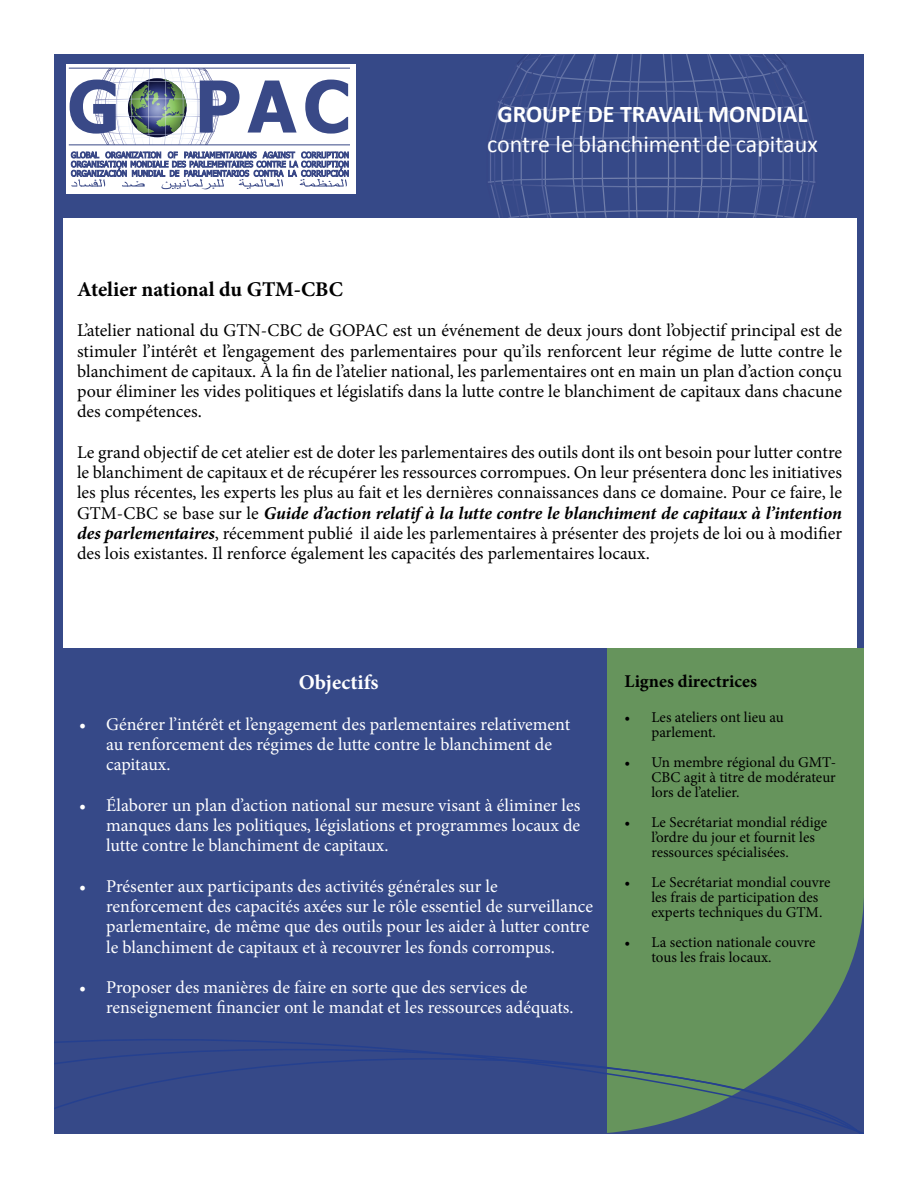
<style>
.page{position:relative;width:918px;height:1188px;background:#fff}
.page>*{position:absolute;margin:0;border:0;box-sizing:border-box;transform-origin:0 0}
.t1{font:24px "Calibri";color:#fff}
.t2{font:700 24px "Calibri";color:#fff}
.t3{font:700 21px "Minion Pro";color:#000}
.t4{font:700 21px "Minion Pro";color:#fff}
.t5{font:18px/20.2px "Minion Pro";color:#000;text-align:justify}
.t6{font:18px/20.2px "Minion Pro";color:#fff}
.t7{font:700 18px "Minion Pro";color:#000}
.t8{font:15px/15px "Minion Pro";color:#000}
.s1{font-weight:700;font-style:italic}
</style>
<div class="page">
<div style="left:450px;top:648px;width:414px;height:486px;background:#66945c"></div>
<div style="left:54px;top:648px;width:553px;height:486px;background:#364988"></div>
<div style="left:54px;top:54px;width:810px;height:164px;background:#364988"></div>
<svg style="left:488px;top:54px;width:328px;height:164px"></svg>
<div style="left:67px;top:64px;width:289px;height:130px;background:#fff"></div>
<svg style="left:71px;top:152px;width:278px;height:37px"></svg>
<svg style="left:248px;top:81px;width:49px;height:52px"></svg>
<svg style="left:305px;top:80px;width:43px;height:54px"></svg>
<svg style="left:70px;top:69px;width:170px;height:75px"></svg>
<hr style="left:69px;top:144px;width:281px;height:1px;background:#394987">
<hr style="left:69px;top:68px;width:281px;height:1px;background:#394987">
<svg style="left:54px;top:1025px;width:810px;height:109px"></svg>
<div style="left:54px;top:216px;width:8px;height:432px;background:#364988"></div>
<div style="left:857px;top:215px;width:7px;height:433px;background:#364988"></div>
<h1 class="t2" style="left:497px;top:98px;width:312px">GROUPE DE TRAVAIL MONDIAL</h1>
<h1 class="t1" style="left:487px;top:129px;width:332px">contre le blanchiment de capitaux</h1>
<p class="t3" style="left:77px;top:274px;width:267px">Atelier national du GTM-CBC</p>
<p class="t5" style="left:77px;top:321px;width:767px">L’atelier national du GTN-CBC de GOPAC est un événement de deux jours dont l’objectif principal est de stimuler l’intérêt et l’engagement des parlementaires pour qu’ils renforcent leur régime de lutte contre le blanchiment de capitaux. À la fin de l’atelier national, les parlementaires ont en main un plan d’action conçu pour éliminer les vides politiques et législatifs dans la lutte contre le blanchiment de capitaux dans chacune des compétences.</p>
<p class="t5" style="left:77px;top:442px;width:767px">Le grand objectif de cet atelier est de doter les parlementaires des outils dont ils ont besoin pour lutter contre le blanchiment de capitaux et de récupérer les ressources corrompues. On leur présentera donc les initiatives les plus récentes, les experts les plus au fait et les dernières connaissances dans ce domaine. Pour ce faire, le GTM-CBC se base sur le <span class="s1">Guide d’action relatif à la lutte contre le blanchiment de capitaux à l’intention des parlementaires</span>, récemment publié il aide les parlementaires à présenter des projets de loi ou à modifier des lois existantes. Il renforce également les capacités des parlementaires locaux.</p>
<p class="t4" style="left:299px;top:668px;width:81px">Objectifs</p>
<p class="t6" style="left:106px;top:714px;width:466px;text-indent:-27px">• Générer l’intérêt et l’engagement des parlementaires relativement au renforcement des régimes de lutte contre le blanchiment de capitaux.</p>
<p class="t6" style="left:106px;top:795px;width:476px;text-align:justify;text-indent:-27px">• Élaborer un plan d’action national sur mesure visant à éliminer les manques dans les politiques, législations et programmes locaux de lutte contre le blanchiment de capitaux.</p>
<p class="t6" style="left:106px;top:876px;width:488px;text-indent:-27px">• Présenter aux participants des activités générales sur le renforcement des capacités axées sur le rôle essentiel de surveillance parlementaire, de même que des outils pour les aider à lutter contre le blanchiment de capitaux et à recouvrer les fonds corrompus.</p>
<p class="t6" style="left:106px;top:977px;width:469px;text-indent:-27px">• Proposer des manières de faire en sorte que des services de renseignement financier ont le mandat et les ressources adéquats.</p>
<p class="t7" style="left:624px;top:669px;width:134px">Lignes directrices</p>
<p class="t8" style="left:651px;top:710px;width:134px;text-indent:-27px">• Les ateliers ont lieu au parlement.</p>
<p class="t8" style="left:651px;top:755px;width:186px;text-align:justify;text-indent:-27px">• Un membre régional du GMT-CBC agit à titre de modérateur lors de l’atelier.</p>
<p class="t8" style="left:651px;top:815px;width:177px;text-indent:-27px">• Le Secrétariat mondial rédige l’ordre du jour et fournit les ressources spécialisées.</p>
<p class="t8" style="left:651px;top:875px;width:181px;text-indent:-27px">• Le Secrétariat mondial couvre les frais de participation des experts techniques du GTM.</p>
<p class="t8" style="left:651px;top:935px;width:165px;text-indent:-27px">• La section nationale couvre tous les frais locaux.</p>
</div>
